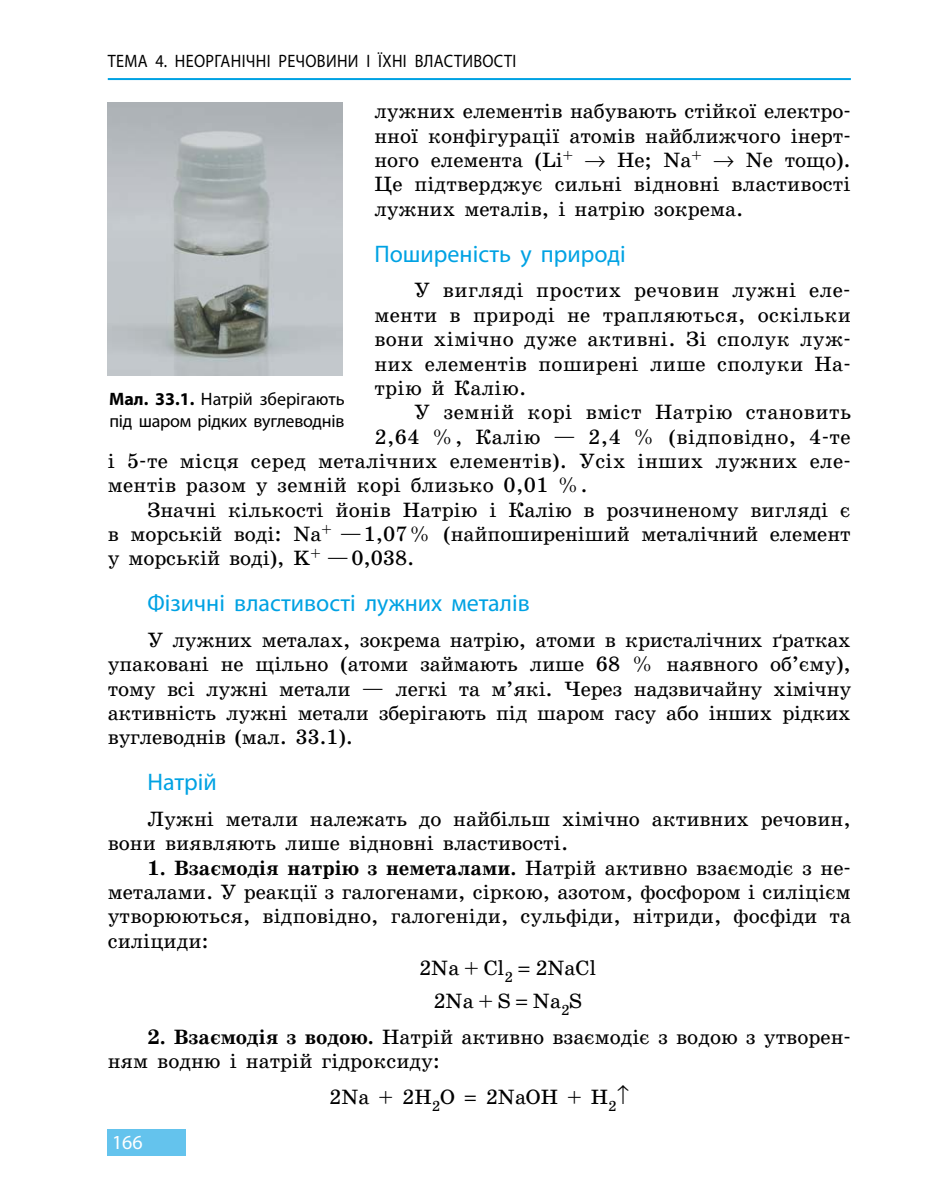
<style>
.page{position:relative;width:936px;height:1191px;background:#fff}
.page>*{position:absolute;margin:0;border:0;box-sizing:border-box;transform-origin:0 0}
.t1{font:24px "Myriad Pro";color:#00a2e3}
.t2{font:21px/24.4px "School Book C";color:#000;text-align:justify}
.t3{font:21px "School Book C";letter-spacing:.02em;color:#000}
.t4{font:21px "School Book C";letter-spacing:.025em;color:#000}
.t5{font:20px "Myriad Pro";color:#fff}
.t6{font:18px/21.6px "Myriad Pro";color:#000}
.t7{font:18px "Myriad Pro";letter-spacing:.02em;color:#000;scale:.9 1}
.s1{font-weight:700}
.s2{font-family:"Myriad Pro"}
</style>
<div class="page">
<hr style="left:108px;top:78px;width:742px;height:2px;background:#00a2e3">
<div style="left:107px;top:1129px;width:79px;height:27px;background:#64c3ed"></div>
<img style="left:108px;top:102px;width:234px;height:274px">
<p class="t7" style="left:108px;top:50px;width:452px">ТЕМА 4. НЕОРГАНІЧНІ РЕЧОВИНИ І ЇХНІ ВЛАСТИВОСТІ</p>
<p class="t2" style="left:374px;top:99px;width:478px">лужних елементів набувають стійкої електро&shy;нної конфігурації атомів найближчого інерт&shy;ного елемента (Li<sup>+</sup> → He; Na<sup>+</sup> → Ne тощо).<br>Це підтверджує сильні відновні властивості лужних металів, і натрію зокрема.</p>
<p class="t1" style="left:374px;top:239px;width:253px">Поширеність у природі</p>
<p class="t2" style="left:374px;top:278px;width:478px;text-indent:40px">У вигляді простих речовин лужні еле&shy;менти в природі не трапляються, оскільки вони хімічно дуже активні. Зі сполук луж&shy;них елементів поширені лише сполуки На&shy;трію й Калію.</p>
<p class="t4" style="left:414px;top:401px;width:438px">У земній корі вміст Натрію становить</p>
<p class="t3" style="left:374px;top:425px;width:478px">2,64 %, Калію — 2,4 % (відповідно, 4-те</p>
<p class="t2" style="left:108px;top:449px;width:744px">і 5-те місця серед металічних елементів). Усіх інших лужних еле-</p>
<p class="t2" style="left:108px;top:473px;width:481px">ментів разом у земній корі близько 0,01 %.</p>
<p class="t2" style="left:147px;top:497px;width:704px">Значні кількості йонів Натрію і Калію в розчиненому вигляді є</p>
<p class="t2" style="left:108px;top:522px;width:744px">в морській воді: Na<sup>+</sup> —1,07% (найпоширеніший металічний елемент</p>
<p class="t2" style="left:108px;top:546px;width:308px">у морській воді), K<sup>+</sup> —0,038.</p>
<p class="t1" style="left:147px;top:588px;width:384px">Фізичні властивості лужних металів</p>
<p class="t2" style="left:108px;top:628px;width:744px;text-indent:40px">У лужних металах, зокрема натрію, атоми в кристалічних ґратках упаковані не щільно (атоми займають лише 68 % наявного об’єму), тому всі лужні метали — легкі та м’які. Через надзвичайну хімічну активність лужні метали зберігають під шаром гасу або інших рідких вуглеводнів (мал. 33.1).</p>
<p class="t1" style="left:147px;top:767px;width:71px">Натрій</p>
<p class="t2" style="left:108px;top:807px;width:744px;text-indent:40px">Лужні метали належать до найбільш хімічно активних речовин, вони виявляють лише відновні властивості.</p>
<p class="t2" style="left:108px;top:855px;width:744px;text-indent:40px"><span class="s1">1. Взаємодія натрію з неметалами.</span> Натрій активно взаємодіє з не&shy;металами. У реакції з галогенами, сіркою, азотом, фосфором і силіцієм утворюються, відповідно, галогеніди, сульфіди, нітриди, фосфіди та силіциди:</p>
<p class="t2" style="left:419px;top:951px;width:179px;line-height:33px;text-align:center">2Na + Cl<sub>2</sub> <span class="s2">=</span> 2NaCl<br>2Na + S <span class="s2">=</span> Na<sub>2</sub>S</p>
<p class="t2" style="left:108px;top:1024px;width:744px;text-indent:40px"><span class="s1">2. Взаємодія з водою.</span> Натрій активно взаємодіє з водою з утворен&shy;ням водню і натрій гідроксиду:</p>
<p class="t2" style="left:329px;top:1084px;width:302px">2Na + 2H<sub>2</sub>O <span class="s2">=</span> 2NaOH + H<sub>2</sub>↑</p>
<p class="t6" style="left:109px;top:388px;width:237px"><span class="s1">Мал. 33.1.</span> Натрій зберігають під шаром рідких вуглеводнів</p>
<p class="t5" style="left:112px;top:1130px;width:32px">166</p>
</div>
